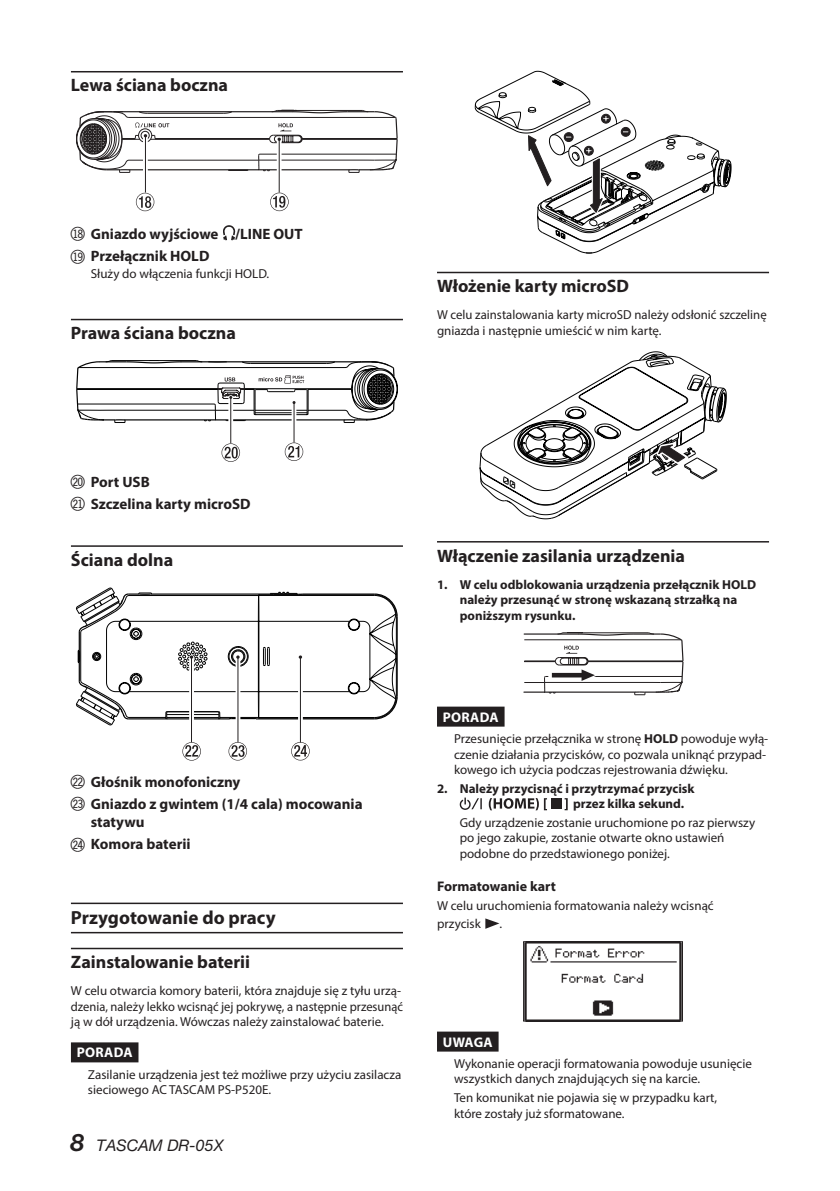
<style>
.page{position:relative;width:840px;height:1191px;background:#fff}
.page>*{position:absolute;margin:0;border:0;box-sizing:border-box;transform-origin:0 0}
.Nagłówek{font:700 19px "Myriad Pro";color:#231f20}
.Nagłówek_2{font:700 18px "Myriad Pro";color:#231f20}
.t1{font:italic 16px "Helvetica Neue LT Pro";color:#231f20}
.pointext_bold{font:700 15px/18px "Myriad Pro";color:#231f20}
.NOTAtext{font:700 14px "Myriad Pro";letter-spacing:.02em;color:#fff}
.t2{font:700 14px "Myriad Pro";color:#231f20}
.Bodytext{font:13px/15.6px "Myriad Pro";color:#231f20}
.Podnota{font:13px/15.6px "Myriad Pro";color:#231f20}
.Pointtext{font:700 13px/15.6px "Myriad Pro";color:#231f20}
.Bodytext-2{font:700 13px/15.6px "Myriad Pro";color:#231f20}
.s1{font-family:"Double Digits Round";font-weight:400;font-size:18px}
.s2{font-weight:700;font-size:24px}
.s3{font-weight:700}
</style>
<div class="page">
<hr style="left:71px;top:71px;width:332px;height:1px;background:#231f20">
<hr style="left:71px;top:319px;width:332px;height:1px;background:#231f20">
<hr style="left:71px;top:545px;width:332px;height:2px;background:#231f20">
<hr style="left:71px;top:902px;width:332px;height:2px;background:#231f20">
<hr style="left:71px;top:932px;width:332px;height:1px;background:#231f20">
<hr style="left:71px;top:947px;width:332px;height:2px;background:#231f20">
<div style="left:71px;top:1042px;width:67px;height:20px;background:#231f20"></div>
<svg style="left:223px;top:225px;width:12px;height:15px"></svg>
<hr style="left:437px;top:272px;width:331px;height:1px;background:#231f20">
<hr style="left:437px;top:541px;width:331px;height:1px;background:#231f20">
<div style="left:437px;top:706px;width:67px;height:20px;background:#231f20"></div>
<div style="left:437px;top:1031px;width:61px;height:20px;background:#231f20"></div>
<svg style="left:459px;top:797px;width:22px;height:13px"></svg>
<svg style="left:488px;top:798px;width:58px;height:12px"></svg>
<div style="left:550px;top:798px;width:11px;height:11px;background:#231f20"></div>
<svg style="left:564px;top:798px;width:3px;height:12px"></svg>
<svg style="left:485px;top:918px;width:14px;height:10px"></svg>
<svg style="left:279px;top:173px;width:1px;height:16px"></svg>
<hr style="left:278px;top:139px;width:1px;height:53px;background:#231f20">
<hr style="left:145px;top:136px;width:1px;height:56px;background:#231f20">
<svg style="left:76px;top:110px;width:321px;height:63px"></svg>
<svg style="left:136px;top:193px;width:18px;height:18px"></svg>
<svg style="left:270px;top:193px;width:18px;height:18px"></svg>
<svg style="left:294px;top:423px;width:1px;height:17px"></svg>
<hr style="left:293px;top:402px;width:1px;height:40px;background:#231f20">
<svg style="left:231px;top:423px;width:1px;height:17px"></svg>
<hr style="left:230px;top:397px;width:1px;height:46px;background:#231f20">
<svg style="left:76px;top:360px;width:322px;height:63px"></svg>
<svg style="left:221px;top:443px;width:19px;height:18px"></svg>
<svg style="left:284px;top:442px;width:19px;height:19px"></svg>
<hr style="left:191px;top:657px;width:1px;height:85px;background:#231f20">
<svg style="left:238px;top:725px;width:1px;height:13px"></svg>
<hr style="left:237px;top:657px;width:1px;height:85px;background:#231f20">
<div style="left:298px;top:657px;width:5px;height:81px;background:#f7f7f7"></div>
<hr style="left:300px;top:657px;width:1px;height:85px;background:#231f20">
<svg style="left:76px;top:587px;width:321px;height:138px"></svg>
<svg style="left:182px;top:742px;width:19px;height:18px"></svg>
<svg style="left:228px;top:742px;width:19px;height:18px"></svg>
<svg style="left:291px;top:742px;width:18px;height:18px"></svg>
<svg style="left:474px;top:71px;width:256px;height:183px"></svg>
<svg style="left:479px;top:351px;width:247px;height:168px"></svg>
<svg style="left:523px;top:632px;width:160px;height:63px"></svg>
<img style="left:525px;top:943px;width:155px;height:76px">
<div style="left:523px;top:941px;width:159px;height:80px;border:1px solid #231f20"></div>
<p class="Nagłówek_2" style="left:71px;top:74px;width:159px">Lewa ściana boczna</p>
<p class="pointext_bold" style="left:71px;top:224px;width:233px"><span class="s1">BT</span> Gniazdo wyjściowe /LINE OUT</p>
<p class="pointext_bold" style="left:71px;top:247px;width:140px"><span class="s1">BU</span> Przełącznik HOLD</p>
<p class="Bodytext" style="left:91px;top:266px;width:180px">Służy do włączenia funkcji HOLD.</p>
<p class="Nagłówek_2" style="left:71px;top:321px;width:166px">Prawa ściana boczna</p>
<p class="Nagłówek_2" style="left:437px;top:274px;width:193px">Włożenie karty microSD</p>
<p class="Bodytext" style="left:437px;top:307px;width:331px">W celu zainstalowania karty microSD należy odsłonić szczelinę gniazda i następnie umieścić w nim kartę.</p>
<p class="pointext_bold" style="left:71px;top:472px;width:80px"><span class="s1">CL</span> Port USB</p>
<p class="pointext_bold" style="left:71px;top:494px;width:181px"><span class="s1">CM</span> Szczelina karty microSD</p>
<p class="Nagłówek_2" style="left:71px;top:548px;width:104px">Ściana dolna</p>
<p class="Nagłówek_2" style="left:437px;top:544px;width:249px">Włączenie zasilania urządzenia</p>
<p class="Pointtext" style="left:459px;top:576px;width:298px;text-indent:-23px">1. W celu odblokowania urządzenia przełącznik HOLD należy przesunąć w stronę wskazaną strzałką na poniższym rysunku.</p>
<p class="pointext_bold" style="left:71px;top:772px;width:171px"><span class="s1">CN</span> Głośnik monofoniczny</p>
<p class="pointext_bold" style="left:91px;top:794px;width:273px;text-indent:-20px"><span class="s1">CO</span> Gniazdo z gwintem (1/4 cala) mocowania statywu</p>
<p class="pointext_bold" style="left:71px;top:834px;width:121px"><span class="s1">CP</span> Komora baterii</p>
<p class="Nagłówek" style="left:71px;top:905px;width:206px">Przygotowanie do pracy</p>
<p class="Nagłówek_2" style="left:71px;top:950px;width:181px">Zainstalowanie baterii</p>
<p class="Bodytext" style="left:71px;top:982px;width:333px">W celu otwarcia komory baterii, która znajduje się z tyłu urzą&shy;dzenia, należy lekko wcisnąć jej pokrywę, a następnie przesunąć ją w dół urządzenia. Wówczas należy zainstalować baterie.</p>
<p class="NOTAtext" style="left:77px;top:1043px;width:57px">PORADA</p>
<p class="Podnota" style="left:88px;top:1066px;width:315px">Zasilanie urządzenia jest też możliwe przy użyciu zasilacza sieciowego AC TASCAM PS-P520E.</p>
<p class="t1" style="left:71px;top:1136px;width:154px"><span class="s2">8</span> TASCAM DR-05X</p>
<p class="NOTAtext" style="left:442px;top:708px;width:57px">PORADA</p>
<p class="Bodytext" style="left:454px;top:730px;width:315px">Przesunięcie przełącznika w stronę <span class="s3">HOLD</span> powoduje wyłą&shy;czenie działania przycisków, co pozwala uniknąć przypad&shy;kowego ich użycia podczas rejestrowania dźwięku.</p>
<p class="Bodytext-2" style="left:572px;top:780px;width:123px;text-indent:-136px">2. Należy przycisnąć i przytrzymać przycisk przez kilka sekund.</p>
<p class="Bodytext" style="left:459px;top:814px;width:297px">Gdy urządzenie zostanie uruchomione po raz pierwszy po jego zakupie, zostanie otwarte okno ustawień podobne do przedstawionego poniżej.</p>
<p class="t2" style="left:437px;top:877px;width:120px">Formatowanie kart</p>
<p class="Bodytext" style="left:437px;top:896px;width:278px;line-height:18px">W celu uruchomienia formatowania należy wcisnąć przycisk</p>
<p class="Bodytext" style="left:499px;top:915px;width:4px">.</p>
<p class="NOTAtext" style="left:442px;top:1032px;width:51px">UWAGA</p>
<p class="Podnota" style="left:454px;top:1055px;width:299px">Wykonanie operacji formatowania powoduje usunięcie wszystkich danych znajdujących się na karcie.</p>
<p class="Podnota" style="left:454px;top:1089px;width:264px">Ten komunikat nie pojawia się w przypadku kart, które zostały już sformatowane.</p>
</div>
